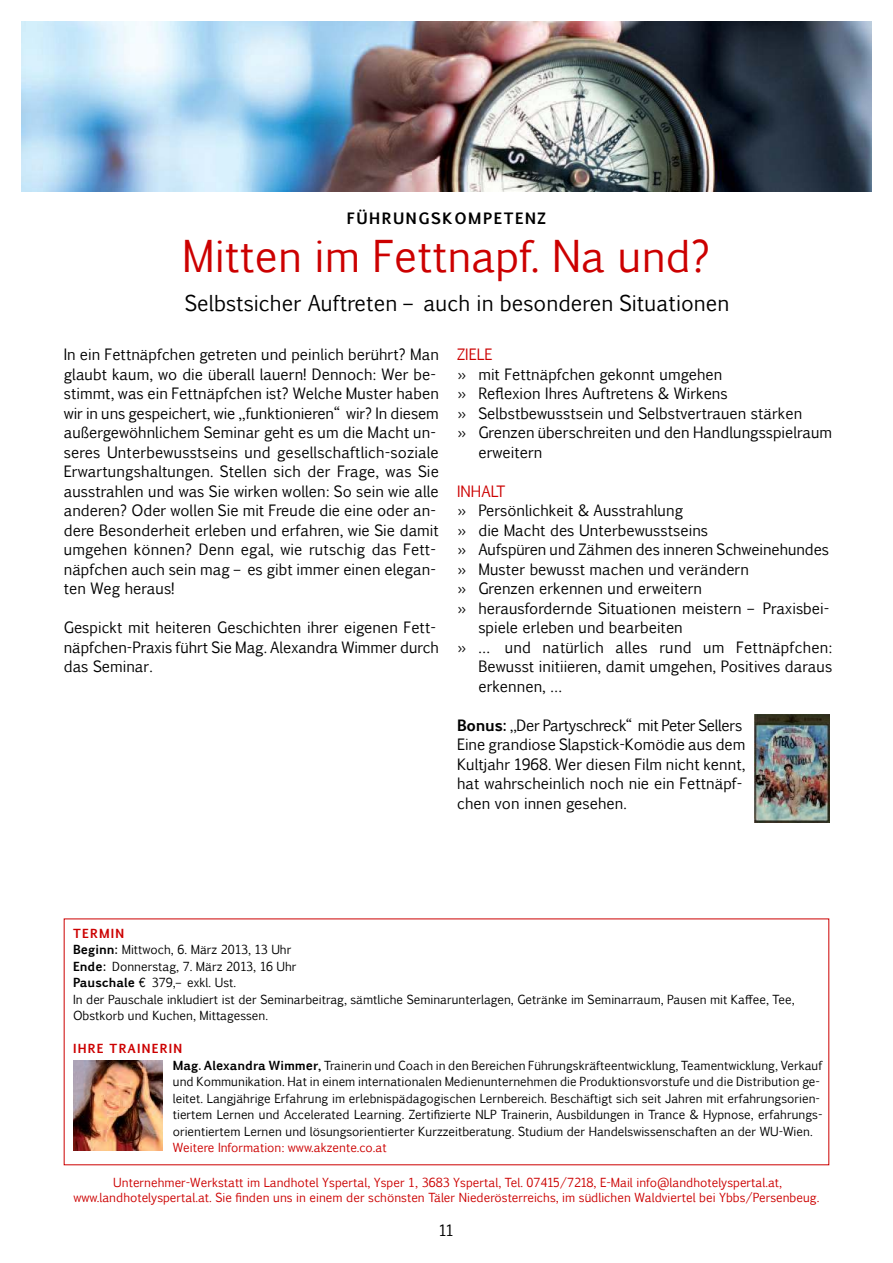
<style>
.page{position:relative;width:893px;height:1263px;background:#fff}
.page>*{position:absolute;margin:0;border:0;box-sizing:border-box;transform-origin:0 0}
.t1{font:42px "Pigiarniq";color:#c00}
.t2{font:21px "Pigiarniq";color:#000}
.t3{font:15px/19.5px "Pigiarniq";color:#000}
.t4{font:700 15px "Pigiarniq";letter-spacing:.1em;color:#000}
.t5{font:15px "Pigiarniq";color:#c00}
.t6{font:12px/16.5px "Pigiarniq";color:#000}
.t7{font:12px/14.4px "Pigiarniq";color:#c00;text-align:center}
.s1{font-weight:300}
.s2{font-weight:700}
.s3{font-weight:700;color:#c00}
</style>
<div class="page">
<img style="left:21px;top:21px;width:851px;height:170px">
<img style="left:73px;top:1061px;width:89px;height:89px">
<img style="left:754px;top:714px;width:75px;height:108px">
<p class="t4" style="left:347px;top:211px;width:201px">FüHRUNgSKoMPETENZ</p>
<h1 class="t1" style="left:182px;top:237px;width:530px">Mitten im Fettnapf. Na und?</h1>
<h2 class="t2" style="left:185px;top:293px;width:546px">Selbstsicher Auftreten – auch in besonderen Situationen</h2>
<p class="t3" style="left:64px;top:346px;width:377px">In ein Fettnäpfchen getreten und peinlich berührt? Man glaubt kaum, wo die überall lauern! Dennoch: Wer be&shy;stimmt, was ein Fettnäpfchen ist? Welche Muster haben wir in uns gespeichert, wie „funktionieren“ wir? In diesem außergewöhnlichem Seminar geht es um die Macht un&shy;seres Unterbewusstseins und gesellschaftlich-soziale Erwartungshaltungen. Stellen sich der Frage, was Sie ausstrahlen und was Sie wirken wollen: So sein wie alle anderen? oder wollen Sie mit Freude die eine oder an&shy;dere Besonderheit erleben und erfahren, wie Sie damit umgehen können? Denn egal, wie rutschig das Fett&shy;näpfchen auch sein mag – es gibt immer einen elegan&shy;ten Weg heraus!</p>
<p class="t3" style="left:64px;top:619px;width:377px">Gespickt mit heiteren Geschichten ihrer eigenen Fett&shy;näpfchen-Praxis führt Sie Mag. Alexandra Wimmer durch das Seminar.</p>
<p class="t5" style="left:457px;top:347px;width:37px">zIELE</p>
<p class="t3" style="left:457px;top:366px;width:267px"><span class="s1">»</span> mit Fettnäpfchen gekonnt umgehen</p>
<p class="t3" style="left:457px;top:385px;width:272px"><span class="s1">»</span> Reflexion Ihres Auftretens &amp; Wirkens</p>
<p class="t3" style="left:457px;top:405px;width:347px"><span class="s1">»</span> Selbstbewusstsein und Selbstvertrauen stärken</p>
<p class="t3" style="left:457px;top:424px;width:377px"><span class="s1">»</span> Grenzen überschreiten und den Handlungsspielraum</p>
<p class="t3" style="left:478px;top:444px;width:66px">erweitern</p>
<p class="t5" style="left:457px;top:484px;width:50px">INHALT</p>
<p class="t3" style="left:457px;top:502px;width:228px"><span class="s1">»</span> Persönlichkeit &amp; Ausstrahlung</p>
<p class="t3" style="left:457px;top:522px;width:253px"><span class="s1">»</span> die Macht des Unterbewusstseins</p>
<p class="t3" style="left:457px;top:541px;width:374px"><span class="s1">»</span> Aufspüren und zähmen des inneren Schweinehundes</p>
<p class="t3" style="left:457px;top:561px;width:293px"><span class="s1">»</span> Muster bewusst machen und verändern</p>
<p class="t3" style="left:457px;top:580px;width:246px"><span class="s1">»</span> Grenzen erkennen und erweitern</p>
<p class="t3" style="left:457px;top:600px;width:374px"><span class="s1">»</span> herausfordernde Situationen meistern – Praxisbei-</p>
<p class="t3" style="left:478px;top:619px;width:206px">spiele erleben und bearbeiten</p>
<p class="t3" style="left:457px;top:639px;width:377px"><span class="s1">»</span> … und natürlich alles rund um Fettnäpfchen:</p>
<p class="t3" style="left:478px;top:658px;width:355px">Bewusst initiieren, damit umgehen, Positives daraus</p>
<p class="t3" style="left:478px;top:678px;width:85px">erkennen, …</p>
<p class="t3" style="left:457px;top:717px;width:290px"><span class="s2">Bonus:</span> „Der Partyschreck“ mit Peter Sellers Eine grandiose Slapstick-Komödie aus dem Kultjahr 1968. Wer diesen Film nicht kennt, hat wahrscheinlich noch nie ein Fettnäpf&shy;chen von innen gesehen.</p>
<p class="t6" style="left:73px;top:926px;width:723px"><span class="s3">TERMIN<br></span><span class="s2">Beginn:</span> Mittwoch, 6. März 2013, 13 Uhr<br><span class="s2">Ende:</span> Donnerstag, 7. März 2013, 16 Uhr<br><span class="s2">Pauschale</span> € 379,– exkl. Ust.<br>In der Pauschale inkludiert ist der Seminarbeitrag, sämtliche Seminarunterlagen, Getränke im Seminarraum, Pausen mit Kaffee, Tee, obstkorb und Kuchen, Mittagessen.</p>
<p class="t6" style="left:173px;top:1042px;width:651px;text-indent:-100px"><span class="s3">IHRE TRAINERIN<br></span><span class="s2">Mag. Alexandra Wimmer,</span> Trainerin und coach in den Bereichen Führungskräfteentwicklung, Teamentwicklung, Verkauf und Kommunikation. Hat in einem internationalen Medienunternehmen die Produktionsvorstufe und die Distribution ge&shy;leitet. Langjährige Erfahrung im erlebnispädagogischen Lernbereich. Beschäftigt sich seit Jahren mit erfahrungsorien&shy;tiertem Lernen und Accelerated Learning. zertifizierte NLP Trainerin, Ausbildungen in Trance &amp; Hypnose, erfahrungs&shy;orientiertem Lernen und lösungsorientierter Kurzzeitberatung. Studium der Handelswissenschaften an der WU-Wien.</p>
<p class="t7" style="left:173px;top:1142px;width:215px">Weitere Information: www.akzente.co.at</p>
<p class="t7" style="left:73px;top:1176px;width:747px">Unternehmer-Werkstatt im Landhotel Yspertal, Ysper 1, 3683 Yspertal, Tel. 07415/7218, E-Mail info@landhotelyspertal.at, www.landhotelyspertal.at. Sie finden uns in einem der schönsten Täler Niederösterreichs, im südlichen Waldviertel bei Ybbs/Persenbeug.</p>
<p class="t3" style="left:439px;top:1222px;width:17px">11</p>
</div>
